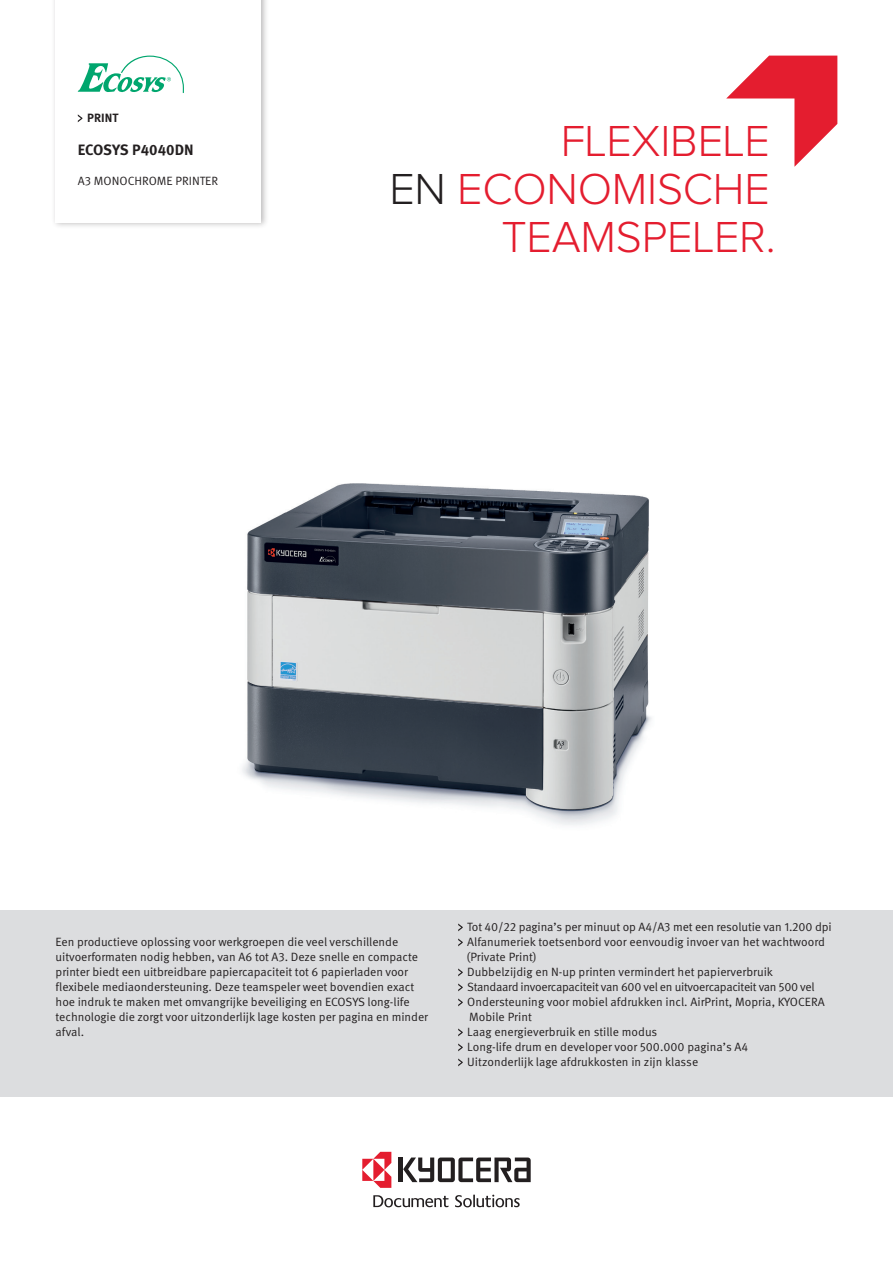
<style>
.page{position:relative;width:893px;height:1263px;background:#fff}
.page>*{position:absolute;margin:0;border:0;box-sizing:border-box;transform-origin:0 0}
.t1{font:300 45px "Proxima Nova";letter-spacing:-.005em;color:#e41d2f}
.Note2{font:700 15px "Meta Pro";color:#231f20}
.Copy1a{font:12px/15px "Meta Pro Norm";letter-spacing:-.005em;color:#231f20}
.Copy1a-2{font:12px "Meta Pro Norm";letter-spacing:-.025em;color:#231f20}
.Note3{font:12px "Meta Pro Norm";color:#231f20}
.Note1{font:700 12px "Meta Pro";color:#231f20}
.s1{color:#231f20}
</style>
<div class="page">
<img style="left:242px;top:483px;width:410px;height:342px">
<div style="left:0;top:910px;width:893px;height:186px;background:#dcdddf"></div>
<div style="left:51px;top:0;width:217px;height:229px;background:#231f20;opacity:.3"></div>
<div style="left:56px;top:0;width:205px;height:223px;background:#fff"></div>
<hr style="left:399px;top:1157px;width:4px;height:25px;background:#231f20">
<svg style="left:403px;top:1157px;width:128px;height:25px"></svg>
<svg style="left:362px;top:1152px;width:29px;height:36px"></svg>
<svg style="left:455px;top:1195px;width:65px;height:12px"></svg>
<svg style="left:373px;top:1195px;width:75px;height:12px"></svg>
<svg style="left:78px;top:56px;width:106px;height:37px"></svg>
<svg style="left:726px;top:56px;width:111px;height:111px"></svg>
<svg style="left:458px;top:923px;width:5px;height:8px"></svg>
<svg style="left:458px;top:938px;width:5px;height:8px"></svg>
<svg style="left:458px;top:968px;width:5px;height:8px"></svg>
<svg style="left:458px;top:983px;width:5px;height:8px"></svg>
<svg style="left:458px;top:998px;width:5px;height:8px"></svg>
<svg style="left:458px;top:1028px;width:5px;height:8px"></svg>
<svg style="left:458px;top:1043px;width:5px;height:8px"></svg>
<svg style="left:458px;top:1058px;width:5px;height:8px"></svg>
<svg style="left:78px;top:114px;width:4px;height:8px"></svg>
<p class="Note1" style="left:87px;top:109px;width:33px">PRINT</p>
<p class="Note2" style="left:78px;top:138px;width:117px">ECOSYS P4040DN</p>
<p class="Note3" style="left:78px;top:172px;width:142px">A3 MONOCHROME PRINTER</p>
<p class="t1" style="left:561px;top:121px;width:211px">FLEXIBELE</p>
<p class="t1" style="left:389px;top:169px;width:382px"><span class="s1">EN</span> ECONOMISCHE</p>
<p class="t1" style="left:501px;top:217px;width:276px">TEAMSPELER.</p>
<p class="Copy1a" style="left:56px;top:934px;width:374px">Een productieve oplossing voor werkgroepen die veel verschillende uitvoerformaten nodig hebben, van A6 tot A3. Deze snelle en compacte printer biedt een uitbreidbare papiercapaciteit tot 6 papierladen voor flexibele mediaondersteuning. Deze teamspeler weet bovendien exact hoe indruk te maken met omvangrijke beveiliging en ECOSYS long-life technologie die zorgt voor uitzonderlijk lage kosten per pagina en minder afval.</p>
<p class="Copy1a" style="left:467px;top:919px;width:366px">Tot 40/22 pagina’s per minuut op A4/A3 met een resolutie van 1.200 dpi</p>
<p class="Copy1a" style="left:466px;top:934px;width:360px">Alfanumeriek toetsenbord voor eenvoudig invoer van het wachtwoord (Private Print)</p>
<p class="Copy1a" style="left:467px;top:964px;width:307px">Dubbelzijdig en N-up printen vermindert het papierverbruik</p>
<p class="Copy1a-2" style="left:467px;top:978px;width:349px">Standaard invoercapaciteit van 600 vel en uitvoercapaciteit van 500 vel</p>
<p class="Copy1a" style="left:467px;top:994px;width:359px">Ondersteuning voor mobiel afdrukken incl. AirPrint, Mopria, KYOCERA<br>Mobile Print</p>
<p class="Copy1a" style="left:467px;top:1024px;width:192px">Laag energieverbruik en stille modus</p>
<p class="Copy1a" style="left:467px;top:1039px;width:282px">Long-life drum en developer voor 500.000 pagina’s A4</p>
<p class="Copy1a" style="left:467px;top:1054px;width:232px">Uitzonderlijk lage afdrukkosten in zijn klasse</p>
</div>
